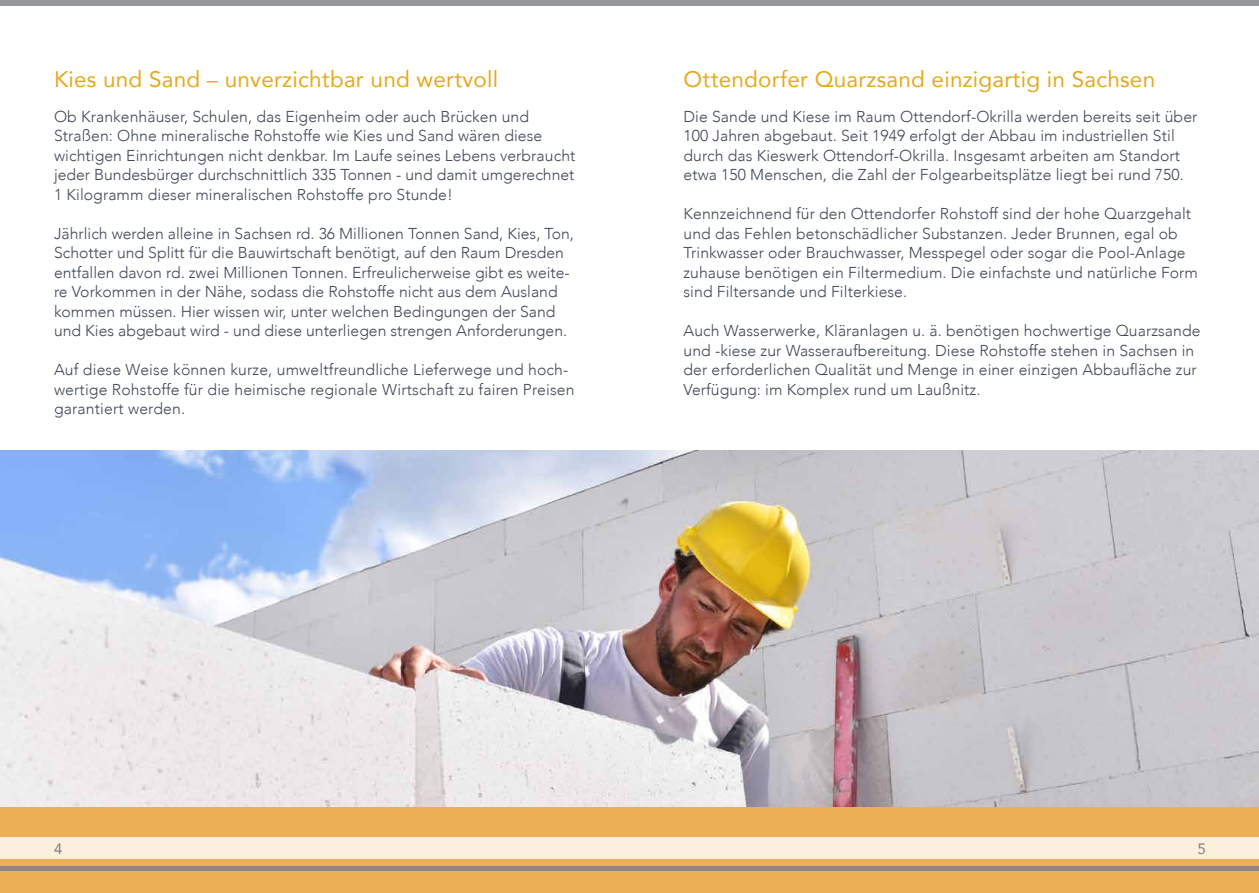
<style>
.page{position:relative;width:1259px;height:893px;background:#fff}
.page>*{position:absolute;margin:0;border:0;box-sizing:border-box;transform-origin:0 0}
.t1{font:22.5px "Avenir";letter-spacing:.01em;color:#e3ab1e}
.t2{font:300 15.75px/19.5px "Avenir";letter-spacing:.005em;color:#414955}
.t3{font:15px "Avenir";color:#7d7f80}
</style>
<div class="page">
<div style="left:0;top:806px;width:1259px;height:87px;background:#ecaf56"></div>
<div style="left:0;top:838px;width:1259px;height:21px;background:#fbefdd"></div>
<div style="left:0;top:866px;width:1259px;height:5px;background:#938877"></div>
<div style="left:0;top:0;width:1259px;height:5px;background:#979899"></div>
<img style="left:0;top:451px;width:1259px;height:355px">
<h1 class="t1" style="left:54px;top:61px;width:446px">Kies und Sand – unverzichtbar und wertvoll</h1>
<p class="t2" style="left:54px;top:106px;width:523px">Ob Krankenhäuser, Schulen, das Eigenheim oder auch Brücken und Straßen: Ohne mineralische Rohstoffe wie Kies und Sand wären diese wichtigen Einrichtungen nicht denkbar. Im Laufe seines Lebens verbraucht jeder Bundesbürger durchschnittlich 335 Tonnen - und damit umgerechnet 1 Kilogramm dieser mineralischen Rohstoffe pro Stunde!</p>
<p class="t2" style="left:54px;top:223px;width:521px">Jährlich werden alleine in Sachsen rd. 36 Millionen Tonnen Sand, Kies, Ton, Schotter und Splitt für die Bauwirtschaft benötigt, auf den Raum Dresden entfallen davon rd. zwei Millionen Tonnen. Erfreulicherweise gibt es weite&shy;re Vorkommen in der Nähe, sodass die Rohstoffe nicht aus dem Ausland kommen müssen. Hier wissen wir, unter welchen Bedingungen der Sand und Kies abgebaut wird - und diese unterliegen strengen Anforderungen.</p>
<p class="t2" style="left:54px;top:360px;width:522px">Auf diese Weise können kurze, umweltfreundliche Lieferwege und hoch&shy;wertige Rohstoffe für die heimische regionale Wirtschaft zu fairen Preisen garantiert werden.</p>
<h1 class="t1" style="left:683px;top:61px;width:473px">Ottendorfer Quarzsand einzigartig in Sachsen</h1>
<p class="t2" style="left:683px;top:106px;width:515px">Die Sande und Kiese im Raum Ottendorf-Okrilla werden bereits seit über 100 Jahren abgebaut. Seit 1949 erfolgt der Abbau im industriellen Stil durch das Kieswerk Ottendorf-Okrilla. Insgesamt arbeiten am Standort etwa 150 Menschen, die Zahl der Folgearbeitsplätze liegt bei rund 750.</p>
<p class="t2" style="left:683px;top:204px;width:516px">Kennzeichnend für den Ottendorfer Rohstoff sind der hohe Quarzgehalt und das Fehlen betonschädlicher Substanzen. Jeder Brunnen, egal ob Trinkwasser oder Brauchwasser, Messpegel oder sogar die Pool-Anlage zuhause benötigen ein Filtermedium. Die einfachste und natürliche Form sind Filtersande und Filterkiese.</p>
<p class="t2" style="left:683px;top:321px;width:518px">Auch Wasserwerke, Kläranlagen u. ä. benötigen hochwertige Quarzsande und -kiese zur Wasseraufbereitung. Diese Rohstoffe stehen in Sachsen in der erforderlichen Qualität und Menge in einer einzigen Abbaufläche zur Verfügung: im Komplex rund um Laußnitz.</p>
<p class="t3" style="left:54px;top:836px;width:10px">4</p>
<p class="t3" style="left:1197px;top:836px;width:10px">5</p>
</div>
